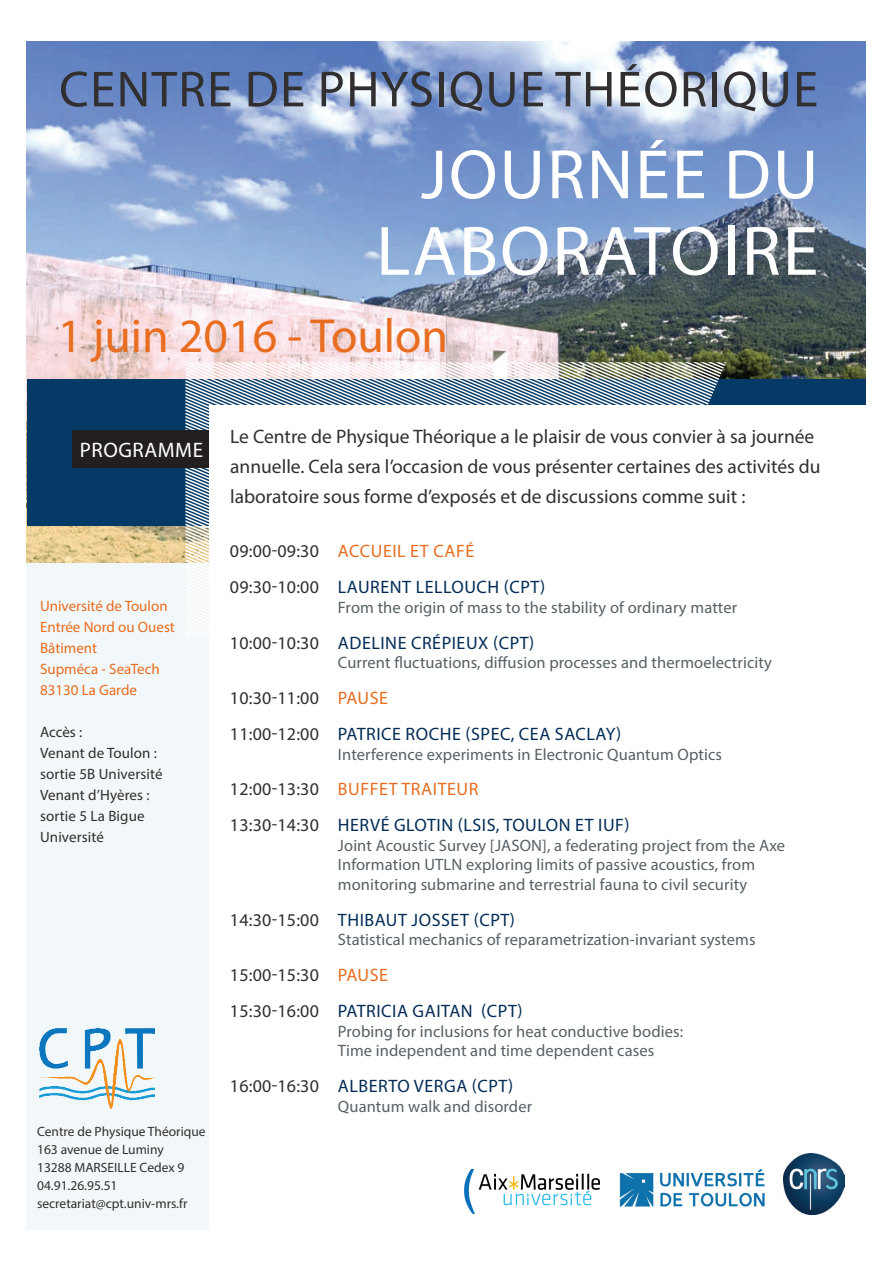
<style>
.page{position:relative;width:893px;height:1263px;background:#fff}
.page>*{position:absolute;margin:0;border:0;box-sizing:border-box;transform-origin:0 0}
.t1{font:70.5px/76.5px "Myriad Pro";letter-spacing:.025em;color:#fff;text-align:right}
.t2{font:51px "Myriad Pro";letter-spacing:.025em;color:#312f30}
.t3{font:48px "Myriad Pro";color:#e86d20}
.t4{font:21px "Myriad Pro";letter-spacing:.025em;color:#fff}
.t5{font:19.5px/30px "Myriad Pro";color:#312f30}
.t6{font:18px/35.8px "Myriad Pro";letter-spacing:.03em;color:#042d56}
.t7{font:18px/35.8px "Myriad Pro";letter-spacing:.03em;color:#312f30}
.t8{font:16.5px/19.5px "Myriad Pro";letter-spacing:.005em;color:#576065}
.t9{font:15px/21px "Myriad Pro";letter-spacing:.005em;color:#312f30}
.t10{font:15px/21px "Myriad Pro";color:#e86d20}
.t11{font:13.5px/18px "Myriad Pro";color:#312f30}
.s1{font-size:73.35px}
.s2{color:#e86d20}
.s3{color:#042d56}
.s4{color:#312f30}
</style>
<div class="page">
<div style="left:27px;top:560px;width:182px;height:670px;background:#f2f7f9"></div>
<img style="left:27px;top:41px;width:839px;height:521px">
<div style="left:27px;top:379px;width:838px;height:146px;background:#043a65"></div>
<svg style="left:185px;top:362px;width:541px;height:275px"></svg>
<div style="left:209px;top:405px;width:677px;height:322px;background:#fff"></div>
<img style="left:40px;top:1028px;width:114px;height:80px">
<img style="left:783px;top:1154px;width:61px;height:60px">
<img style="left:619px;top:1169px;width:146px;height:38px">
<img style="left:464px;top:1169px;width:135px;height:45px">
<div style="left:72px;top:431px;width:137px;height:37px;background:#231f20"></div>
<h2 class="t2" style="left:59px;top:58px;width:760px">CENTRE DE PHYSIQUE THÉORIQUE</h2>
<h1 class="t1" style="left:376px;top:135px;width:444px">JOURNÉE DU<br>LABORATO<span class="s1">I</span>RE</h1>
<h3 class="t3" style="left:58px;top:307px;width:392px">1 juin 2016 - Toulon</h3>
<p class="t4" style="left:80px;top:437px;width:125px">PROGRAMME</p>
<p class="t10" style="left:40px;top:595px;width:136px">Université de Toulon<br>Entrée Nord ou Ouest<br>Bâtiment<br>Supméca - SeaTech<br>83130 La Garde</p>
<p class="t9" style="left:40px;top:721px;width:124px">Accès :<br>Venant de Toulon : sortie 5B Université<br>Venant d’Hyères : sortie 5 La Bigue<br>Université</p>
<p class="t11" style="left:37px;top:1122px;width:170px">Centre de Physique Théorique<br>163 avenue de Luminy<br>13288 MARSEILLE Cedex 9<br>04.91.26.95.51 secretariat@cpt.univ-mrs.fr</p>
<p class="t5" style="left:230px;top:422px;width:592px">Le Centre de Physique Théorique a le plaisir de vous convier à sa journée annuelle. Cela sera l’occasion de vous présenter certaines des activités du laboratoire sous forme d’exposés et de discussions comme suit :</p>
<p class="t7" style="left:230px;top:533px;width:317px">09:00-09:30 <span class="s2">ACCUEIL ET CAFÉ<br></span>09:30-10:00 <span class="s3">LAURENT LELLOUCH (CPT)</span></p>
<p class="t8" style="left:338px;top:597px;width:401px">From the origin of mass to the stability of ordinary matter</p>
<p class="t6" style="left:230px;top:624px;width:306px"><span class="s4">10:00-10:30</span> ADELINE CRÉPIEUX (CPT)</p>
<p class="t8" style="left:338px;top:653px;width:436px">Current fluctuations, diffusion processes and thermoelectricity</p>
<p class="t6" style="left:230px;top:680px;width:393px"><span class="s4">10:30-11:00</span> <span class="s2">PAUSE<br></span><span class="s4">11:00-12:00</span> PATRICE ROCHE (SPEC, CEA SACLAY)</p>
<p class="t8" style="left:338px;top:744px;width:386px">Interference experiments in Electronic Quantum Optics</p>
<p class="t6" style="left:230px;top:771px;width:401px"><span class="s4">12:00-13:30</span> <span class="s2">BUFFET TRAITEUR<br></span><span class="s4">13:30-14:30</span> HERVÉ GLOTIN (LSIS, TOULON ET IUF)</p>
<p class="t8" style="left:338px;top:835px;width:449px">Joint Acoustic Survey [JASON], a federating project from the Axe<br>Information UTLN exploring limits of passive acoustics, from monitoring submarine and terrestrial fauna to civil security</p>
<p class="t6" style="left:230px;top:901px;width:287px"><span class="s4">14:30-15:00</span> THIBAUT JOSSET (CPT)</p>
<p class="t8" style="left:338px;top:930px;width:419px">Statistical mechanics of reparametrization-invariant systems</p>
<p class="t7" style="left:230px;top:957px;width:294px">15:00-15:30 <span class="s2">PAUSE<br></span>15:30-16:00 <span class="s3">PATRICIA GAITAN (CPT)</span></p>
<p class="t8" style="left:338px;top:1021px;width:347px">Probing for inclusions for heat conductive bodies:<br>Time independent and time dependent cases</p>
<p class="t6" style="left:230px;top:1068px;width:285px"><span class="s4">16:00-16:30</span> ALBERTO VERGA (CPT)</p>
<p class="t8" style="left:338px;top:1096px;width:196px">Quantum walk and disorder</p>
</div>
